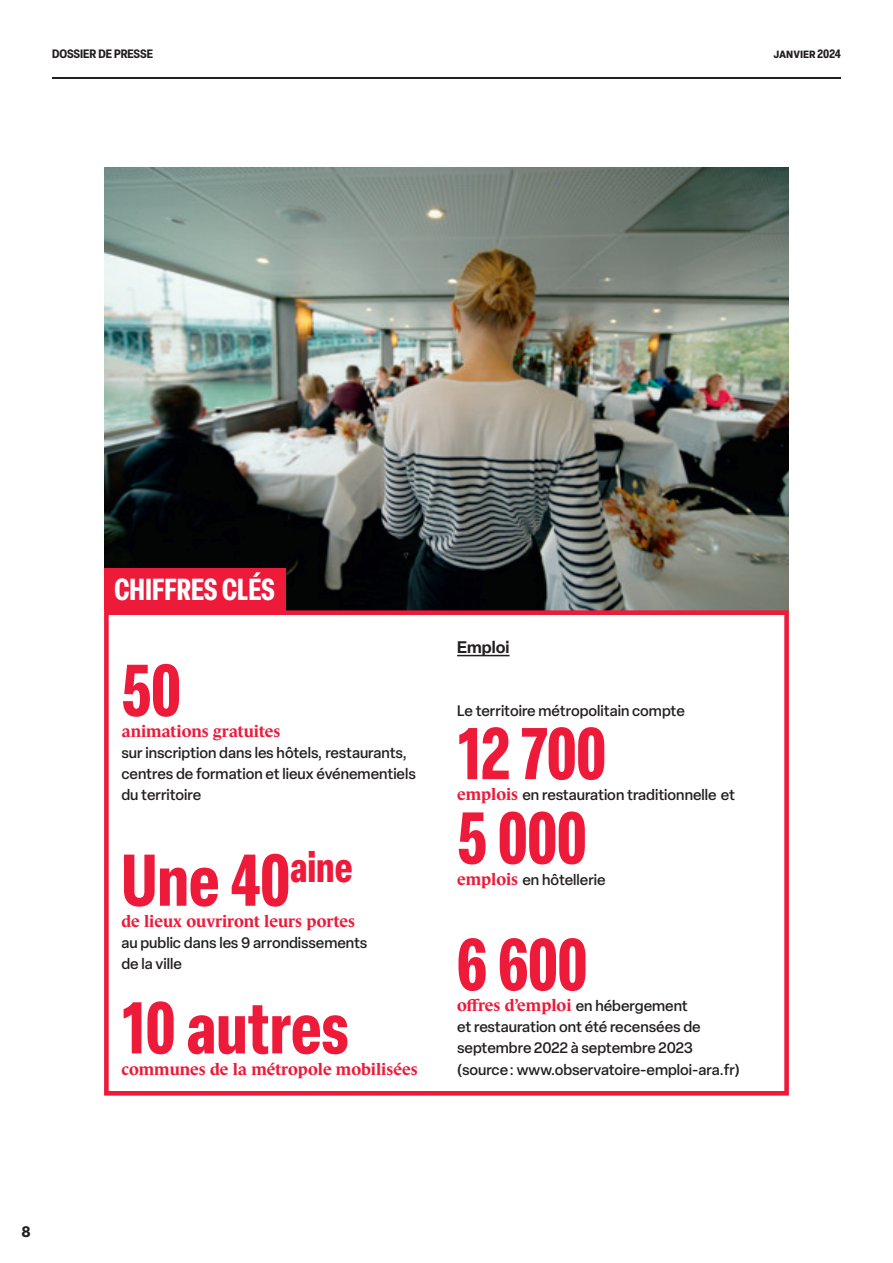
<style>
.page{position:relative;width:893px;height:1263px;background:#fff}
.page>*{position:absolute;margin:0;border:0;box-sizing:border-box;transform-origin:0 0}
.Chiffre_-_Texte_-_Rouge{font:700 condensed 72px "Elza";color:#ed1a3a}
.Chiffre{font:700 condensed 72px "Elza";color:#ed1a3a}
.Chiffre_-_H1{font:700 condensed 30px "Elza";color:#fff}
.Chiffre_-_Texte_-_Rouge-2{font:700 16.5px "Le Monde Journal Std";color:#ed1a3a}
.H4_-_Noir{font:600 16.5px "Elza";color:#231f20}
.Chiffre_-_Texte_-_Rouge-3{font:500 15px/21.1px "Elza";color:#231f20}
.Texte_courant_-_Noir{font:500 15px/21.1px "Elza";color:#231f20}
.H4_-_Noir-2{font:500 15px "Elza";color:#231f20}
.t1{font:700 15px "Elza Text";color:#231f20}
.t2{font:700 condensed 12px "Elza";color:#231f20}
.s1{font-family:"Le Monde Journal Std";font-weight:700;font-size:16.5px;color:#ed1a3a}
.s2{font-family:"Elza";font-weight:500;font-size:15px;color:#231f20}
</style>
<div class="page">
<hr style="left:52px;top:77px;width:789px;height:2px;background:#231f20">
<img style="left:104px;top:167px;width:685px;height:443px">
<div style="left:104px;top:568px;width:181px;height:42px;background:#ed1a3a"></div>
<hr style="left:457px;top:655px;width:52px;height:1px;background:#231f20">
<div style="left:104px;top:610px;width:685px;height:485px;border:5px solid #ed1a3a"></div>
<p class="t2" style="left:52px;top:45px;width:103px">DOSSIER DE PRESSE</p>
<p class="t2" style="left:774px;top:45px;width:69px">janvier 2024</p>
<p class="t1" style="left:21px;top:1220px;width:11px">8</p>
<p class="Chiffre_-_H1" style="left:115px;top:569px;width:162px">CHIFFRES CLÉS</p>
<p class="Chiffre" style="left:121px;top:641px;width:61px">50</p>
<p class="Chiffre_-_Texte_-_Rouge-2" style="left:121px;top:722px;width:161px">animations gratuites</p>
<p class="Texte_courant_-_Noir" style="left:121px;top:742px;width:296px">sur inscription dans les hôtels, restaurants, centres de formation et lieux événementiels du territoire</p>
<p class="Chiffre_-_Texte_-_Rouge" style="left:121px;top:831px;width:233px">Une 40<sup>aine</sup></p>
<p class="Chiffre_-_Texte_-_Rouge-2" style="left:121px;top:912px;width:235px">de lieux ouvriront leurs portes</p>
<p class="Texte_courant_-_Noir" style="left:121px;top:932px;width:248px">au public dans les 9 arrondissements de la ville</p>
<p class="Chiffre" style="left:121px;top:978px;width:229px">10 autres</p>
<p class="Chiffre_-_Texte_-_Rouge-2" style="left:121px;top:1059px;width:298px">communes de la métropole mobilisées</p>
<p class="H4_-_Noir" style="left:457px;top:635px;width:54px">Emploi</p>
<p class="H4_-_Noir-2" style="left:457px;top:700px;width:229px">Le territoire métropolitain compte</p>
<p class="Chiffre_-_Texte_-_Rouge" style="left:457px;top:704px;width:150px">12 700</p>
<p class="Chiffre_-_Texte_-_Rouge-3" style="left:457px;top:784px;width:279px"><span class="s1">emplois</span> en restauration traditionnelle et</p>
<p class="Chiffre_-_Texte_-_Rouge" style="left:457px;top:788px;width:131px">5 000</p>
<p class="Chiffre_-_Texte_-_Rouge-3" style="left:457px;top:868px;width:150px"><span class="s1">emplois</span> en hôtellerie</p>
<p class="Chiffre_-_Texte_-_Rouge" style="left:457px;top:915px;width:132px">6 600</p>
<p class="Chiffre_-_Texte_-_Rouge-2" style="left:457px;top:996px;width:232px">offres d’emploi <span class="s2">en hébergement</span></p>
<p class="Chiffre_-_Texte_-_Rouge-3" style="left:457px;top:1016px;width:245px">et restauration ont été recensées de septembre 2022 à septembre 2023</p>
<p class="Chiffre_-_Texte_-_Rouge-3" style="left:457px;top:1058px;width:284px">(source : www.observatoire-emploi-ara.fr)</p>
</div>
